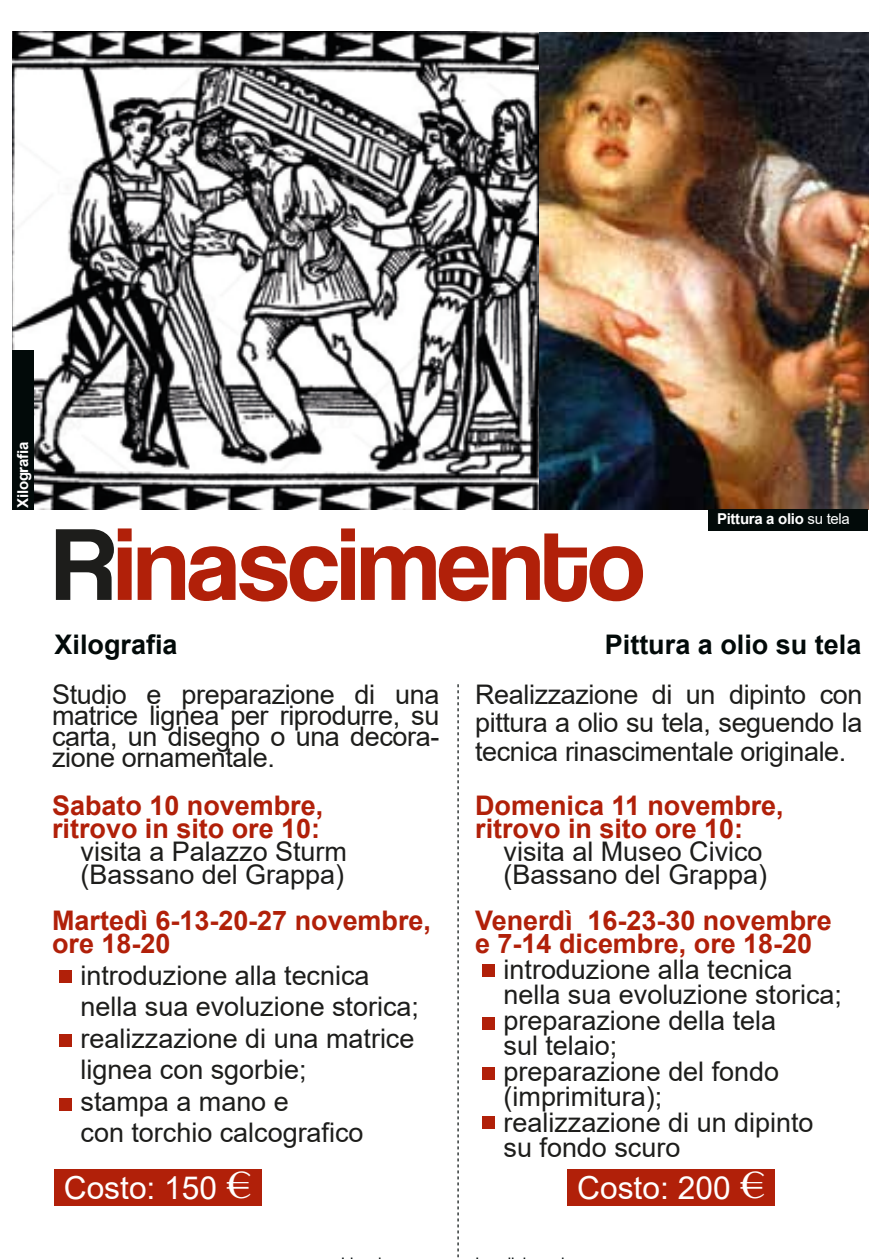
<style>
.page{position:relative;width:893px;height:1259px;background:#fff}
.page>*{position:absolute;margin:0;border:0;box-sizing:border-box;transform-origin:0 0}
.t1{font:98.1px "Coolvetica";color:#b12009}
.t2{font:31.8px "Arial";color:#fff}
.t3{font:27px/25.5px "Arial";color:#1d1d1b}
.t4{font:700 27px/23.1px "Arial";color:#b12009}
.t5{font:700 27px "Arial";color:#020a09}
.t6{font:700 15px "Arial";letter-spacing:-.02em;color:#fff}
.s1{font-weight:400}
.s2{color:#1d1d1b}
.s3{font-family:"Euro Collection";font-size:38.7px}
</style>
<div class="page">
<svg style="left:457px;top:684px;width:2px;height:573px"></svg>
<div style="left:54px;top:1169px;width:208px;height:36px;background:#b12009"></div>
<div style="left:568px;top:1169px;width:207px;height:36px;background:#b12009"></div>
<img style="left:12px;top:32px;width:856px;height:477px">
<div style="left:709px;top:509px;width:159px;height:22px;background:#020a09"></div>
<div style="left:12px;top:350px;width:21px;height:159px;background:#020a09"></div>
<div style="left:60px;top:970px;width:12px;height:13px;background:#b12009"></div>
<div style="left:482px;top:964px;width:13px;height:13px;background:#b12009"></div>
<div style="left:482px;top:1017px;width:13px;height:13px;background:#b12009"></div>
<div style="left:482px;top:1067px;width:13px;height:12px;background:#b12009"></div>
<div style="left:482px;top:1116px;width:13px;height:12px;background:#b12009"></div>
<div style="left:60px;top:1034px;width:12px;height:12px;background:#b12009"></div>
<div style="left:60px;top:1098px;width:12px;height:13px;background:#b12009"></div>
<p class="t6" style="left:12px;top:508px;width:67px;rotate:-90deg">Xilografia</p>
<p class="t6" style="left:717px;top:508px;width:134px">Pittura a olio <span class="s1">su tela</span></p>
<h1 class="t1" style="left:52px;top:513px;width:593px"><span class="s2">R</span>inascimento</h1>
<p class="t5" style="left:605px;top:625px;width:258px">Pittura a olio su tela</p>
<p class="t3" style="left:475px;top:679px;width:389px;line-height:28.5px;text-align:justify">Realizzazione di un dipinto con pittura a olio su tela, seguendo la tecnica rinascimentale originale.</p>
<p class="t5" style="left:55px;top:625px;width:125px">Xilografia</p>
<p class="t3" style="left:52px;top:683px;width:389px;line-height:21px;text-align:justify">Studio e preparazione di una matrice lignea per riprodurre, su carta, un disegno o una decora&shy;zione ornamentale.</p>
<p class="t4" style="left:52px;top:794px;width:273px">Sabato 10 novembre, ritrovo in sito ore 10:</p>
<p class="t3" style="left:81px;top:839px;width:268px;line-height:23.1px">visita a Palazzo Sturm (Bassano del Grappa)</p>
<p class="t4" style="left:52px;top:909px;width:380px">Martedì 6-13-20-27 novembre, ore 18-20</p>
<p class="t3" style="left:81px;top:959px;width:340px;line-height:31.5px">introduzione alla tecnica nella sua evoluzione storica; realizzazione di una matrice lignea con sgorbie;<br>stampa a mano e<br>con torchio calcografico</p>
<p class="t2" style="left:64px;top:1166px;width:190px">Costo: 150 <span class="s3">s</span></p>
<p class="t2" style="left:577px;top:1166px;width:190px">Costo: 200 <span class="s3">s</span></p>
<p class="t4" style="left:475px;top:794px;width:310px">Domenica 11 novembre, ritrovo in sito ore 10:</p>
<p class="t3" style="left:504px;top:839px;width:265px;line-height:23.1px">visita al Museo Civico (Bassano del Grappa)</p>
<p class="t4" style="left:475px;top:909px;width:358px">Venerdì 16-23-30 novembre e 7-14 dicembre, ore 18-20</p>
<p class="t3" style="left:504px;top:956px;width:340px">introduzione alla tecnica nella sua evoluzione storica; preparazione della tela<br>sul telaio;<br>preparazione del fondo (imprimitura);<br>realizzazione di un dipinto su fondo scuro</p>
</div>
